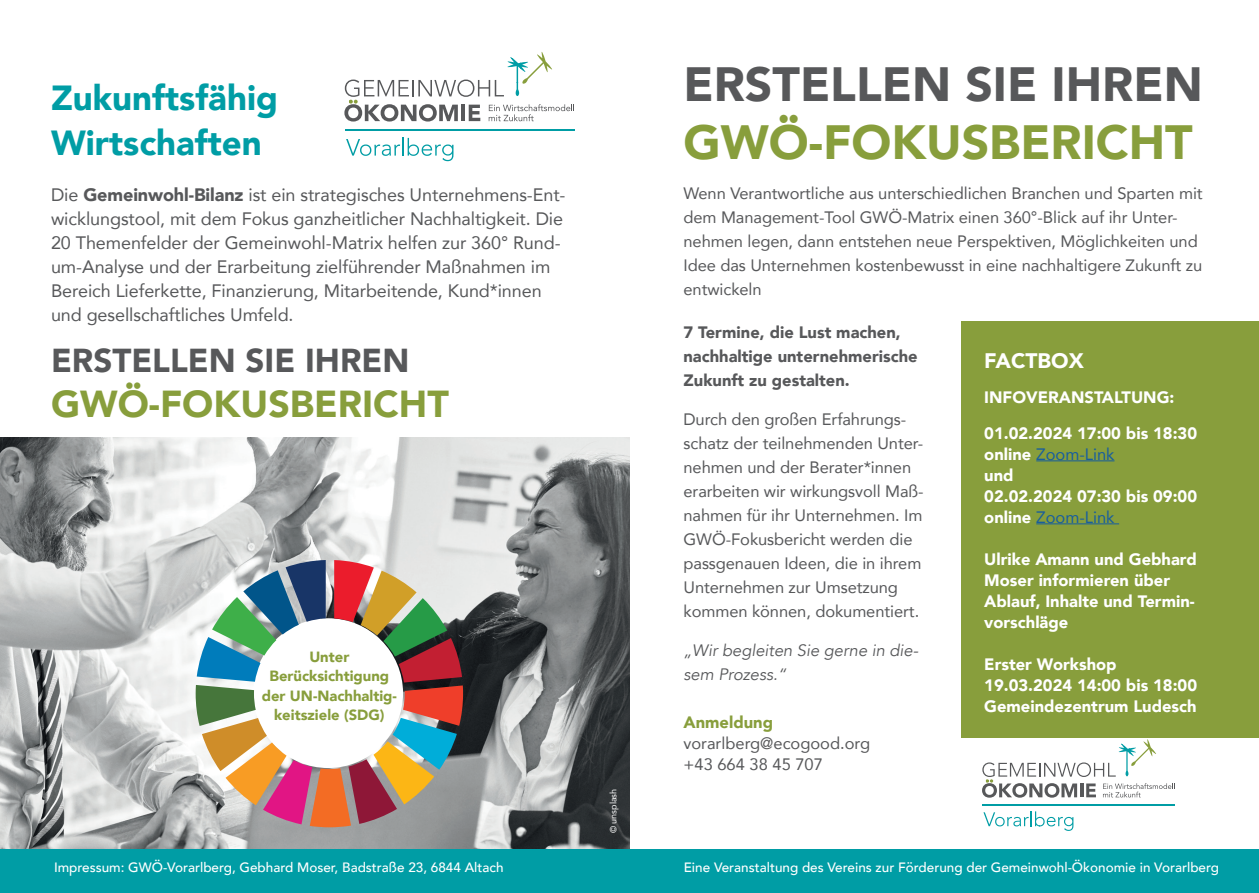
<style>
.page{position:relative;width:1259px;height:893px;background:#fff}
.page>*{position:absolute;margin:0;border:0;box-sizing:border-box;transform-origin:0 0}
.t1{font:900 48px "Avenir";color:#57585a}
.t2{font:900 48px "Avenir";color:#889e3c}
.t3{font:900 37.5px "Avenir";color:#889e3c}
.t4{font:900 34.8px/45.3px "Avenir";color:#009da5}
.t5{font:900 33.15px "Avenir";color:#57585a}
.t6{font:900 21px "Avenir";color:#fff}
.t7{font:18px/24px "Avenir";letter-spacing:-.005em;color:#57585a}
.t8{font:16.5px/24px "Avenir";letter-spacing:-.005em;color:#57585a}
.t9{font:900 16.5px/21px "Avenir";color:#fff}
.t10{font:900 16.5px/24px "Avenir";color:#57585a}
.t11{font:italic 16.5px/24px "Avenir";color:#57585a}
.t12{font:900 16.5px "Avenir";color:#889e3c}
.t13{font:900 14.85px/19px "Avenir";color:#889e3c;text-align:center}
.t14{font:500 13.5px "Avenir";color:#fff}
.t15{font:9px "Avenir";color:#fff}
.s1{font-weight:900}
.s2{font-weight:400;color:#175d9e}
</style>
<div class="page">
<img style="left:0;top:438px;width:629px;height:411px">
<svg style="left:344px;top:52px;width:230px;height:70px"></svg>
<svg style="left:346px;top:138px;width:107px;height:23px"></svg>
<hr style="left:345px;top:129px;width:229px;height:2px;background:#009da5">
<div style="left:961px;top:321px;width:298px;height:417px;background:#889e3c"></div>
<hr style="left:1036px;top:460px;width:78px;height:1px;background:#175d9e">
<hr style="left:1036px;top:523px;width:83px;height:1px;background:#175d9e">
<div style="left:0;top:849px;width:1259px;height:44px;background:#009da5"></div>
<svg style="left:196px;top:560px;width:267px;height:267px"></svg>
<svg style="left:982px;top:739px;width:193px;height:59px"></svg>
<svg style="left:983px;top:811px;width:90px;height:20px"></svg>
<hr style="left:982px;top:804px;width:192px;height:1px;background:#009da5">
<h3 class="t4" style="left:51px;top:74px;width:228px">Zukunftsfähig<br>Wirtschaften</h3>
<p class="t7" style="left:51px;top:182px;width:516px">Die <span class="s1">Gemeinwohl-Bilanz</span> ist ein strategisches Unternehmens-Ent&shy;wicklungstool, mit dem Fokus ganzheitlicher Nachhaltigkeit. Die 20 Themenfelder der Gemeinwohl-Matrix helfen zur 360° Rund&shy;um-Analyse und der Erarbeitung zielführender Maßnahmen im Bereich Lieferkette, Finanzierung, Mitarbeitende, Kund*innen und gesellschaftliches Umfeld.</p>
<h3 class="t5" style="left:51px;top:332px;width:360px">ERSTELLEN SIE IHREN</h3>
<h2 class="t3" style="left:51px;top:372px;width:399px">GWÖ-FOKUSBERICHT</h2>
<p class="t13" style="left:262px;top:647px;width:137px">Unter<br>Berücksichtigung der UN-Nachhaltig&shy;keitsziele (SDG)</p>
<p class="t15" style="left:606px;top:833px;width:46px;rotate:-90deg">© unsplash</p>
<h1 class="t1" style="left:683px;top:43px;width:521px">ERSTELLEN SIE IHREN</h1>
<h1 class="t2" style="left:683px;top:101px;width:511px">GWÖ-FOKUSBERICHT</h1>
<p class="t8" style="left:683px;top:181px;width:521px">Wenn Verantwortliche aus unterschiedlichen Branchen und Sparten mit dem Management-Tool GWÖ-Matrix einen 360°-Blick auf ihr Unter&shy;nehmen legen, dann entstehen neue Perspektiven, Möglichkeiten und Idee das Unternehmen kostenbewusst in eine nachhaltigere Zukunft zu entwickeln</p>
<p class="t10" style="left:683px;top:319px;width:236px">7 Termine, die Lust machen, nachhaltige unternehmerische<br>Zukunft zu gestalten.</p>
<p class="t8" style="left:683px;top:406px;width:242px">Durch den großen Erfahrungs&shy;schatz der teilnehmenden Unter&shy;nehmen und der Berater*innen erarbeiten wir wirkungsvoll Maß&shy;nahmen für ihr Unternehmen. Im<br>GWÖ-Fokusbericht werden die passgenauen Ideen, die in ihrem<br>Unternehmen zur Umsetzung kommen können, dokumentiert.</p>
<p class="t11" style="left:683px;top:638px;width:236px">„Wir begleiten Sie gerne in die&shy;sem Prozess.“</p>
<p class="t12" style="left:683px;top:708px;width:91px">Anmeldung</p>
<p class="t8" style="left:683px;top:732px;width:188px;line-height:21px">vorarlberg@ecogood.org +43 664 38 45 707</p>
<p class="t6" style="left:984px;top:343px;width:101px">FACTBOX</p>
<p class="t9" style="left:984px;top:378px;width:214px;line-height:36px">INFOVERANSTALTUNG:<br>01.02.2024 17:00 bis 18:30</p>
<p class="t9" style="left:984px;top:443px;width:214px">online <span class="s2">Zoom-Link<br></span>und<br>02.02.2024 07:30 bis 09:00 online <span class="s2">Zoom-Link</span></p>
<p class="t9" style="left:984px;top:548px;width:214px">Ulrike Amann und Gebhard<br>Moser informieren über<br>Ablauf, Inhalte und Termin&shy;vorschläge</p>
<p class="t9" style="left:984px;top:653px;width:214px">Erster Workshop<br>19.03.2024 14:00 bis 18:00<br>Gemeindezentrum Ludesch</p>
<p class="t14" style="left:54px;top:855px;width:451px">Impressum: GWÖ-Vorarlberg, Gebhard Moser, Badstraße 23, 6844 Altach</p>
<p class="t14" style="left:684px;top:855px;width:537px">Eine Veranstaltung des Vereins zur Förderung der Gemeinwohl-Ökonomie in Vorarlberg</p>
</div>
